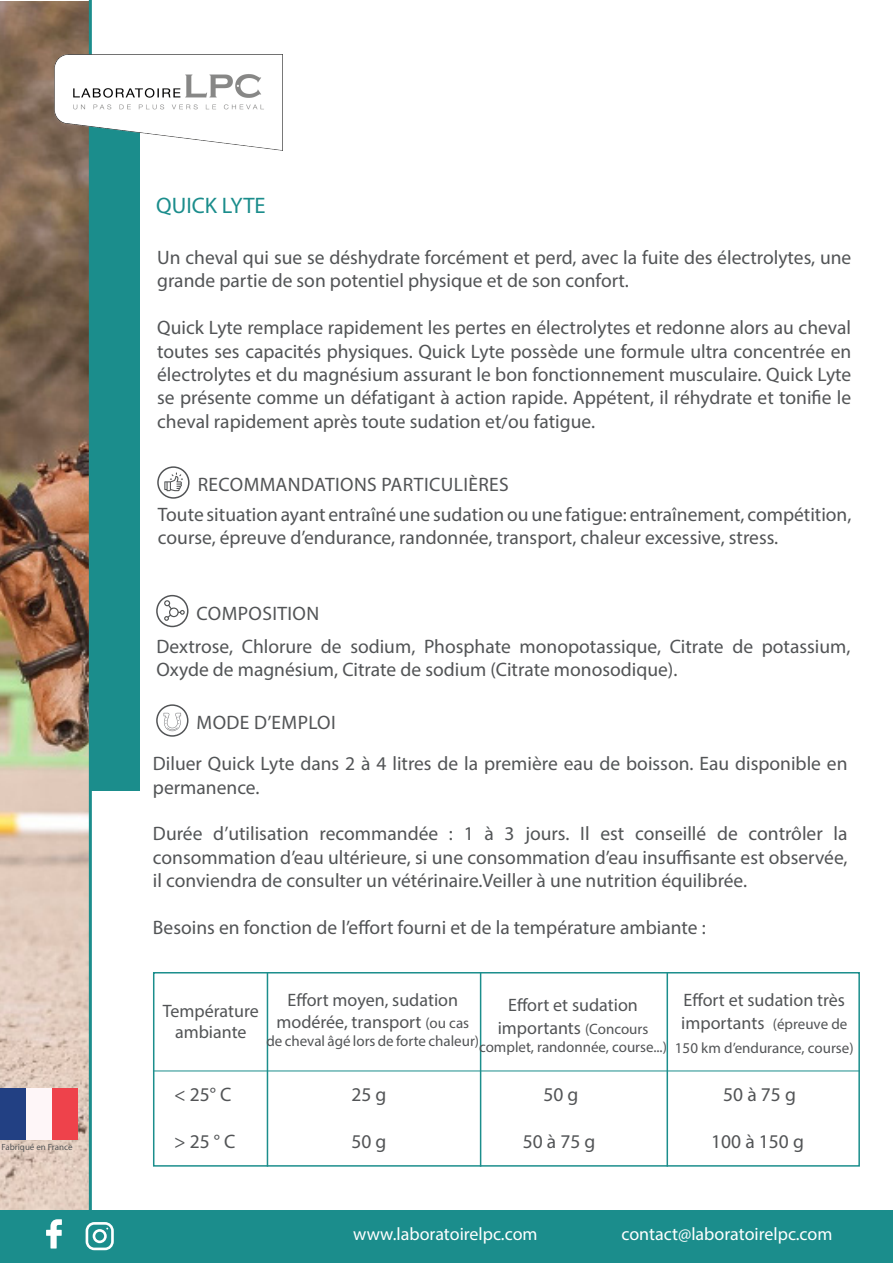
<style>
.page{position:relative;width:893px;height:1263px;background:#fff}
.page>*{position:absolute;margin:0;border:0;box-sizing:border-box;transform-origin:0 0}
.t1{font:22.5px "Myriad Pro";color:#1b8d8c}
.t2{font:19.5px/23.4px "Myriad Pro";color:#525456}
.t3{font:19.5px "Myriad Pro";letter-spacing:.02em;color:#525456}
.t4{font:18px/21.6px "Myriad Pro";color:#525456;text-align:center}
.t5{font:18px "Myriad Pro";color:#fff}
.t6{font:15px "Myriad Pro";color:#525456}
.t7{font:9px "Myriad Pro";color:#535556}
.s1{font-size:15px}
</style>
<div class="page">
<img style="left:0;top:1px;width:89px;height:1209px">
<div style="left:0;top:1210px;width:893px;height:53px;background:#1b8d8c"></div>
<svg style="left:46px;top:1219px;width:16px;height:29px"></svg>
<hr style="left:89px;top:0;width:3px;height:1226px;background:#1b8d8c">
<div style="left:89px;top:85px;width:50px;height:706px;background:#1b8d8c"></div>
<img style="left:55px;top:54px;width:227px;height:96px">
<svg style="left:86px;top:1222px;width:28px;height:28px"></svg>
<div style="left:0;top:1088px;width:26px;height:52px;background:#224083"></div>
<div style="left:26px;top:1088px;width:26px;height:52px;background:#fef6f8"></div>
<div style="left:52px;top:1088px;width:26px;height:52px;background:#ee424b"></div>
<div style="left:156px;top:704px;width:32px;height:33px;border:2px solid #525456;border-radius:50%"></div>
<svg style="left:164px;top:713px;width:17px;height:18px"></svg>
<div style="left:156px;top:595px;width:32px;height:32px;border:2px solid #525456;border-radius:50%"></div>
<svg style="left:164px;top:600px;width:21px;height:21px"></svg>
<div style="left:157px;top:466px;width:33px;height:33px;border:2px solid #525456;border-radius:50%"></div>
<svg style="left:164px;top:472px;width:19px;height:19px"></svg>
<div style="left:153px;top:972px;width:707px;height:194px;border:2px solid #1b8e8c"></div>
<hr style="left:267px;top:972px;width:1px;height:194px;background:#1b8e8c">
<hr style="left:480px;top:972px;width:1px;height:194px;background:#1b8e8c">
<hr style="left:666px;top:972px;width:2px;height:194px;background:#1b8e8c">
<hr style="left:153px;top:1070px;width:707px;height:1px;background:#1b8e8c">
<p class="t7" style="left:1px;top:1141px;width:73px">Fabriqué en France</p>
<p class="t1" style="left:156px;top:192px;width:111px">QUICK LYTE</p>
<p class="t2" style="left:157px;top:245px;width:696px">Un cheval qui sue se déshydrate forcément et perd, avec la fuite des électrolytes, une grande partie de son potentiel physique et de son confort.</p>
<p class="t2" style="left:157px;top:316px;width:696px;text-align:justify">Quick Lyte remplace rapidement les pertes en électrolytes et redonne alors au cheval toutes ses capacités physiques. Quick Lyte possède une formule ultra concentrée en électrolytes et du magnésium assurant le bon fonctionnement musculaire. Quick Lyte se présente comme un défatigant à action rapide. Appétent, il réhydrate et tonifie le cheval rapidement après toute sudation et/ou fatigue.</p>
<p class="t3" style="left:198px;top:473px;width:313px">RECOMMANDATIONS PARTICULIÈRES</p>
<p class="t2" style="left:158px;top:502px;width:695px">Toute situation ayant entraîné une sudation ou une fatigue: entraînement, compétition, course, épreuve d’endurance, randonnée, transport, chaleur excessive, stress.</p>
<p class="t3" style="left:197px;top:601px;width:124px">COMPOSITION</p>
<p class="t2" style="left:156px;top:634px;width:696px">Dextrose, Chlorure de sodium, Phosphate monopotassique, Citrate de potassium,<br>Oxyde de magnésium, Citrate de sodium (Citrate monosodique).</p>
<p class="t3" style="left:197px;top:710px;width:141px">MODE D’EMPLOI</p>
<p class="t2" style="left:153px;top:751px;width:696px">Diluer Quick Lyte dans 2 à 4 litres de la première eau de boisson. Eau disponible en permanence.</p>
<p class="t2" style="left:153px;top:822px;width:696px;text-align:justify">Durée d’utilisation recommandée : 1 à 3 jours. Il est conseillé de contrôler la consommation d’eau ultérieure, si une consommation d’eau insuffisante est observée, il conviendra de consulter un vétérinaire.Veiller à une nutrition équilibrée.</p>
<p class="t2" style="left:153px;top:915px;width:554px">Besoins en fonction de l’effort fourni et de la température ambiante :</p>
<p class="t4" style="left:163px;top:999px;width:97px">Température</p>
<p class="t4" style="left:175px;top:1021px;width:73px">ambiante</p>
<p class="t4" style="left:276px;top:989px;width:194px">Effort moyen, sudation modérée, transport <span class="s1">(ou cas</span></p>
<p class="t6" style="left:266px;top:1031px;width:214px">de cheval âgé lors de forte chaleur)</p>
<p class="t4" style="left:508px;top:993px;width:131px">Effort et sudation</p>
<p class="t4" style="left:498px;top:1017px;width:152px">importants <span class="s1">(Concours</span></p>
<p class="t6" style="left:479px;top:1038px;width:189px">complet, randonnée, course...)</p>
<p class="t4" style="left:684px;top:989px;width:163px">Effort et sudation très</p>
<p class="t4" style="left:681px;top:1012px;width:168px">importants <span class="s1">(épreuve de</span></p>
<p class="t6" style="left:675px;top:1038px;width:180px">150 km d’endurance, course)</p>
<p class="t2" style="left:174px;top:1082px;width:59px">&lt; 25° C</p>
<p class="t2" style="left:351px;top:1082px;width:37px">25 g</p>
<p class="t2" style="left:543px;top:1082px;width:37px">50 g</p>
<p class="t2" style="left:723px;top:1082px;width:74px">50 à 75 g</p>
<p class="t2" style="left:174px;top:1129px;width:63px">&gt; 25 ° C</p>
<p class="t2" style="left:351px;top:1129px;width:37px">50 g</p>
<p class="t2" style="left:523px;top:1129px;width:74px">50 à 75 g</p>
<p class="t2" style="left:711px;top:1129px;width:94px">100 à 150 g</p>
<p class="t5" style="left:353px;top:1223px;width:186px">www.laboratoirelpc.com</p>
<p class="t5" style="left:621px;top:1223px;width:212px">contact@laboratoirelpc.com</p>
</div>
